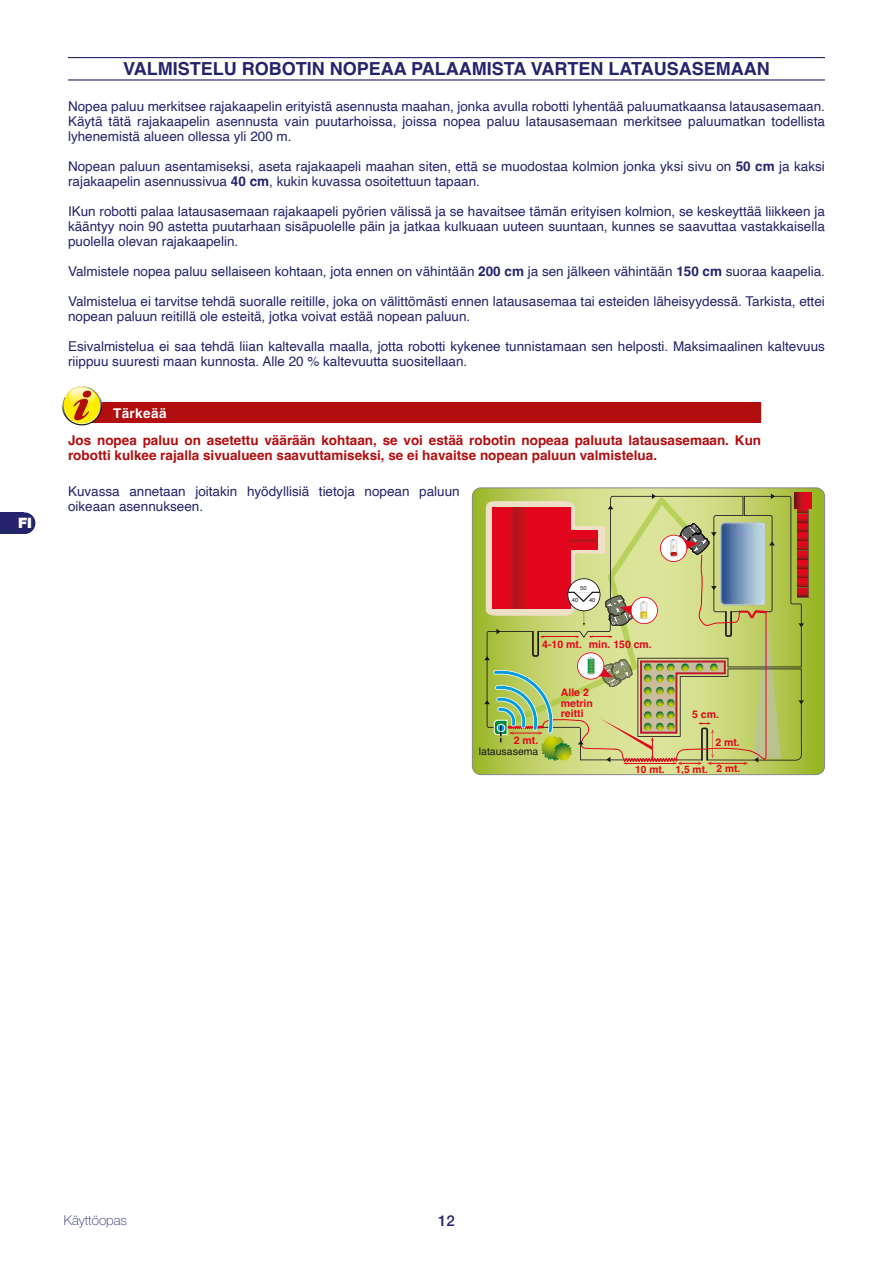
<style>
.page{position:relative;width:893px;height:1263px;background:#fff}
.page>*{position:absolute;margin:0;border:0;box-sizing:border-box;transform-origin:0 0}
.t1{font:700 18px "Helvetica";color:#24246c}
.t2{font:500 15px "Helvetica Neue LT Std";color:#24246c}
.t3{font:900 14.4px "Helvetica Neue LT Std";color:#fff}
.t4{font:13.5px/15px "Helvetica";color:#24246c}
.t5{font:700 13.5px/15px "Helvetica";color:#b20e10}
.t6{font:100 13.5px "Helvetica Neue LT Std";color:#24246c}
.t7{font:700 13.5px "Helvetica";letter-spacing:.03em;color:#fff}
.t8{font:700 10.5px/10.5px "Helvetica";color:#e2061c}
.t9{font:10.5px "Helvetica";color:#1b181c}
.t10{font:700 10.2px "Helvetica";color:#e2061c}
.t11{font:5.7px "Helvetica";color:#1b181c}
.s1{font-weight:700}
</style>
<div class="page">
<div style="left:0;top:512px;width:24px;height:22px;background:#24246c"></div>
<div style="left:14px;top:512px;width:21px;height:22px;background:#24246c;border-radius:50%"></div>
<hr style="left:68px;top:57px;width:757px;height:1px;background:#24246c">
<hr style="left:68px;top:79px;width:757px;height:2px;background:#24246c">
<div style="left:72px;top:402px;width:689px;height:21px;background:#b20e10"></div>
<svg style="left:62px;top:385px;width:40px;height:40px"></svg>
<svg style="left:63px;top:386px;width:38px;height:38px"></svg>
<svg style="left:64px;top:387px;width:36px;height:36px"></svg>
<svg style="left:65px;top:386px;width:34px;height:34px"></svg>
<svg style="left:472px;top:489px;width:353px;height:285px"></svg>
<svg style="left:807px;top:509px;width:2px;height:89px"></svg>
<div style="left:794px;top:492px;width:17px;height:17px;background:#e2071c"></div>
<svg style="left:484px;top:489px;width:323px;height:276px"></svg>
<div style="left:472px;top:487px;width:353px;height:288px;border:1px solid #878787;border-radius:9px"></div>
<p class="t3" style="left:18px;top:514px;width:15px">FI</p>
<h1 class="t1" style="left:123px;top:58px;width:648px">VALMISTELU ROBOTIN NOPEAA PALAAMISTA VARTEN LATAUSASEMAAN</h1>
<p class="t4" style="left:68px;top:100px;width:758px;text-align:justify">Nopea paluu merkitsee rajakaapelin erityistä asennusta maahan, jonka avulla robotti lyhentää paluumatkaansa latausasemaan.<br>Käytä tätä rajakaapelin asennusta vain puutarhoissa, joissa nopea paluu latausasemaan merkitsee paluumatkan todellista lyhenemistä alueen ollessa yli 200 m.</p>
<p class="t4" style="left:68px;top:160px;width:758px">Nopean paluun asentamiseksi, aseta rajakaapeli maahan siten, että se muodostaa kolmion jonka yksi sivu on <span class="s1">50 cm</span> ja kaksi rajakaapelin asennussivua <span class="s1">40 cm</span>, kukin kuvassa osoitettuun tapaan.</p>
<p class="t4" style="left:68px;top:205px;width:758px;text-align:justify">IKun robotti palaa latausasemaan rajakaapeli pyörien välissä ja se havaitsee tämän erityisen kolmion, se keskeyttää liikkeen ja kääntyy noin 90 astetta puutarhaan sisäpuolelle päin ja jatkaa kulkuaan uuteen suuntaan, kunnes se saavuttaa vastakkaisella puolella olevan rajakaapelin.</p>
<p class="t4" style="left:68px;top:265px;width:758px">Valmistele nopea paluu sellaiseen kohtaan, jota ennen on vähintään <span class="s1">200 cm</span> ja sen jälkeen vähintään <span class="s1">150 cm</span> suoraa kaapelia.</p>
<p class="t4" style="left:68px;top:295px;width:758px">Valmistelua ei tarvitse tehdä suoralle reitille, joka on välittömästi ennen latausasemaa tai esteiden läheisyydessä. Tarkista, ettei nopean paluun reitillä ole esteitä, jotka voivat estää nopean paluun.</p>
<p class="t4" style="left:68px;top:340px;width:758px">Esivalmistelua ei saa tehdä liian kaltevalla maalla, jotta robotti kykenee tunnistamaan sen helposti. Maksimaalinen kaltevuus riippuu suuresti maan kunnosta. Alle 20 % kaltevuutta suositellaan.</p>
<p class="t7" style="left:113px;top:405px;width:55px">Tärkeää</p>
<p class="t5" style="left:68px;top:435px;width:695px">Jos nopea paluu on asetettu väärään kohtaan, se voi estää robotin nopeaa paluuta latausasemaan. Kun robotti kulkee rajalla sivualueen saavuttamiseksi, se ei havaitse nopean paluun valmistelua.</p>
<p class="t4" style="left:68px;top:484px;width:393px">Kuvassa annetaan joitakin hyödyllisiä tietoja nopean paluun oikeaan asennukseen.</p>
<p class="t11" style="left:580px;top:583px;width:8px">50</p>
<p class="t11" style="left:572px;top:595px;width:8px">40</p>
<p class="t11" style="left:589px;top:595px;width:8px">40</p>
<p class="t8" style="left:542px;top:640px;width:111px">4-10 mt. min. 150 cm.</p>
<p class="t8" style="left:561px;top:688px;width:34px">Alle 2 metrin reitti</p>
<p class="t8" style="left:692px;top:710px;width:28px">5 cm.</p>
<p class="t8" style="left:514px;top:736px;width:26px">2 mt.</p>
<p class="t8" style="left:715px;top:738px;width:26px">2 mt.</p>
<p class="t10" style="left:717px;top:762px;width:25px">2 mt.</p>
<p class="t9" style="left:479px;top:743px;width:61px">latausasema</p>
<p class="t10" style="left:635px;top:763px;width:31px">10 mt.</p>
<p class="t10" style="left:676px;top:763px;width:34px">1,5 mt.</p>
<p class="t6" style="left:64px;top:1212px;width:65px">Käyttöopas</p>
<p class="t2" style="left:438px;top:1211px;width:18px">12</p>
</div>
